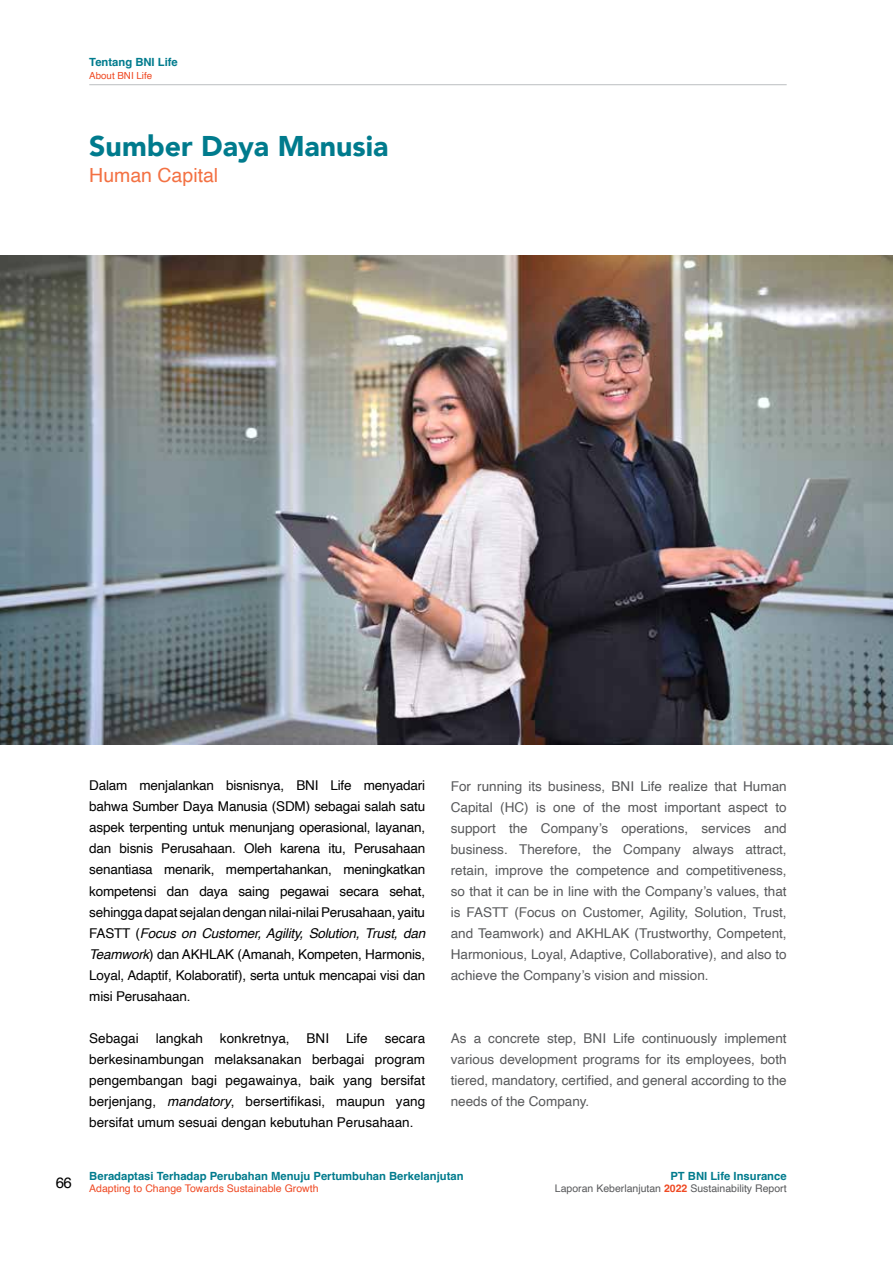
<style>
.page{position:relative;width:893px;height:1263px;background:#fff}
.page>*{position:absolute;margin:0;border:0;box-sizing:border-box;transform-origin:0 0}
.t1{font:900 28.5px "Avenir";color:#007b8d}
.t2{font:19.5px "Helvetica";color:#f37143}
.t3{font:15px "Helvetica";color:#000}
.t4{font:13.5px/21px "Helvetica";color:#000;text-align:justify}
.t5{font:13.5px/21px "Helvetica";color:#58595b;text-align:justify}
.t6{font:700 11.25px "Helvetica";color:#007b8d}
.t7{font:10.5px "Helvetica";color:#58595b}
.t8{font:10.5px "Helvetica";color:#ef4923}
.t9{font:9.75px "Helvetica";color:#ef4923}
.s1{font-style:italic}
.s2{font-weight:700;color:#ef4923}
</style>
<div class="page">
<hr style="left:89px;top:84px;width:698px;height:1px;background:#bcbec0">
<img style="left:0;top:255px;width:893px;height:489px">
<p class="t6" style="left:89px;top:56px;width:90px">Tentang BNI Life</p>
<p class="t9" style="left:89px;top:68px;width:64px">About BNI Life</p>
<h1 class="t1" style="left:89px;top:122px;width:301px">Sumber Daya Manusia</h1>
<h2 class="t2" style="left:89px;top:161px;width:130px">Human Capital</h2>
<p class="t3" style="left:56px;top:1171px;width:17px">66</p>
<p class="t4" style="left:89px;top:776px;width:337px">Dalam menjalankan bisnisnya, BNI Life menyadari bahwa Sumber Daya Manusia (SDM) sebagai salah satu aspek terpenting untuk menunjang operasional, layanan, dan bisnis Perusahaan. Oleh karena itu, Perusahaan senantiasa menarik, mempertahankan, meningkatkan kompetensi dan daya saing pegawai secara sehat, sehingga dapat sejalan dengan nilai-nilai Perusahaan, yaitu FASTT (<span class="s1">Focus on Customer, Agility, Solution, Trust, dan Teamwork</span>) dan AKHLAK (Amanah, Kompeten, Harmonis, Loyal, Adaptif, Kolaboratif), serta untuk mencapai visi dan misi Perusahaan.</p>
<p class="t4" style="left:89px;top:1028px;width:51px">Sebagai</p>
<p class="t4" style="left:156px;top:1028px;width:49px">langkah</p>
<p class="t4" style="left:220px;top:1028px;width:71px">konkretnya,</p>
<p class="t4" style="left:307px;top:1028px;width:24px">BNI</p>
<p class="t4" style="left:346px;top:1028px;width:23px">Life</p>
<p class="t4" style="left:89px;top:1028px;width:337px;text-indent:295px">secara berkesinambungan melaksanakan berbagai program pengembangan bagi pegawainya, baik yang bersifat berjenjang, <span class="s1">mandatory</span>, bersertifikasi, maupun yang bersifat umum sesuai dengan kebutuhan Perusahaan.</p>
<p class="t5" style="left:451px;top:776px;width:337px">For running its business, BNI Life realize that Human Capital (HC) is one of the most important aspect to support the Company’s operations, services and business. Therefore, the Company always attract, retain, improve the competence and competitiveness, so that it can be in line with the Company’s values, that is FASTT (Focus on Customer, Agility, Solution, Trust, and Teamwork) and AKHLAK (Trustworthy, Competent, Harmonious, Loyal, Adaptive, Collaborative), and also to achieve the Company’s vision and mission.</p>
<p class="t5" style="left:451px;top:1028px;width:337px">As a concrete step, BNI Life continuously implement various development programs for its employees, both tiered, mandatory, certified, and general according to the needs of the Company.</p>
<p class="t6" style="left:89px;top:1169px;width:376px">Beradaptasi Terhadap Perubahan Menuju Pertumbuhan Berkelanjutan</p>
<p class="t8" style="left:89px;top:1180px;width:231px">Adapting to Change Towards Sustainable Growth</p>
<p class="t6" style="left:670px;top:1169px;width:118px">PT BNI Life Insurance</p>
<p class="t7" style="left:555px;top:1180px;width:233px">Laporan Keberlanjutan <span class="s2">2022</span> Sustainability Report</p>
</div>
